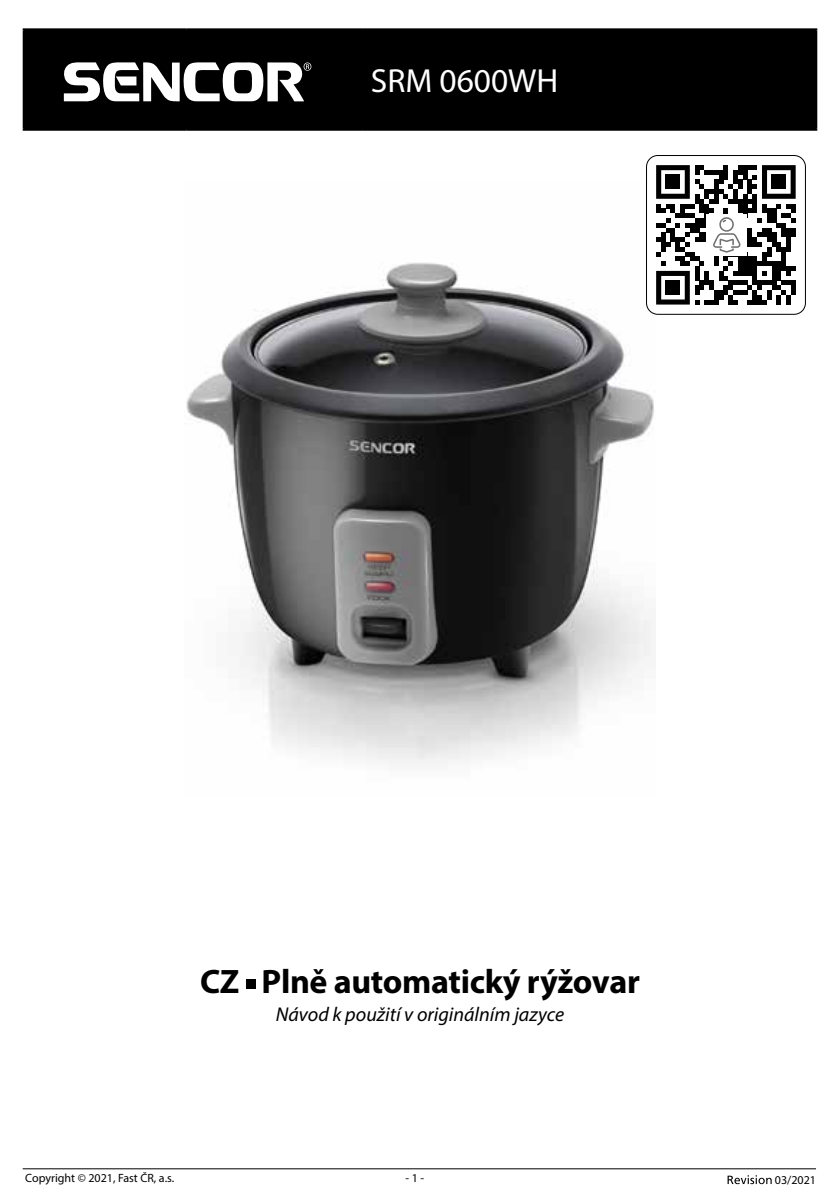
<style>
.page{position:relative;width:840px;height:1191px;background:#fff}
.page>*{position:absolute;margin:0;border:0;box-sizing:border-box;transform-origin:0 0}
.t1{font:700 34px "Myriad Pro";letter-spacing:-.01em;color:#000}
.t2{font:33.4px "Myriad Pro";color:#fff}
.t3{font:italic 20px "Myriad Pro";color:#000}
.t4{font:12px "Myriad Pro";color:#000}
</style>
<div class="page">
<hr style="left:23px;top:1168px;width:792px;height:1px;background:#000">
<svg style="left:727px;top:1175px;width:44px;height:9px"></svg>
<img style="left:186px;top:262px;width:468px;height:502px">
<div style="left:246px;top:979px;width:9px;height:10px;background:#000"></div>
<div style="left:25px;top:30px;width:789px;height:99px;background:#000"></div>
<hr style="left:23px;top:28px;width:163px;height:2px;background:#000">
<hr style="left:23px;top:30px;width:2px;height:99px;background:#000">
<hr style="left:186px;top:28px;width:176px;height:2px;background:#000">
<hr style="left:185px;top:30px;width:2px;height:99px;background:#000">
<hr style="left:362px;top:28px;width:454px;height:2px;background:#000">
<hr style="left:361px;top:30px;width:2px;height:99px;background:#000">
<hr style="left:814px;top:30px;width:2px;height:99px;background:#000">
<hr style="left:23px;top:129px;width:163px;height:2px;background:#000">
<hr style="left:186px;top:129px;width:176px;height:2px;background:#000">
<hr style="left:362px;top:129px;width:454px;height:2px;background:#000">
<svg style="left:63px;top:62px;width:248px;height:40px"></svg>
<svg style="left:646px;top:155px;width:158px;height:159px"></svg>
<h2 class="t2" style="left:370px;top:60px;width:189px">SRM 0600WH</h2>
<h1 class="t1" style="left:200px;top:959px;width:441px">CZ Plně automatický rýžovar</h1>
<h3 class="t3" style="left:276px;top:1001px;width:290px">Návod k použití v originálním jazyce</h3>
<p class="t4" style="left:25px;top:1170px;width:150px">Copyright © 2021, Fast ČR, a.s.</p>
<p class="t4" style="left:405px;top:1170px;width:20px">- 1 -</p>
<p class="t4" style="left:774px;top:1172px;width:43px">03/2021</p>
</div>
